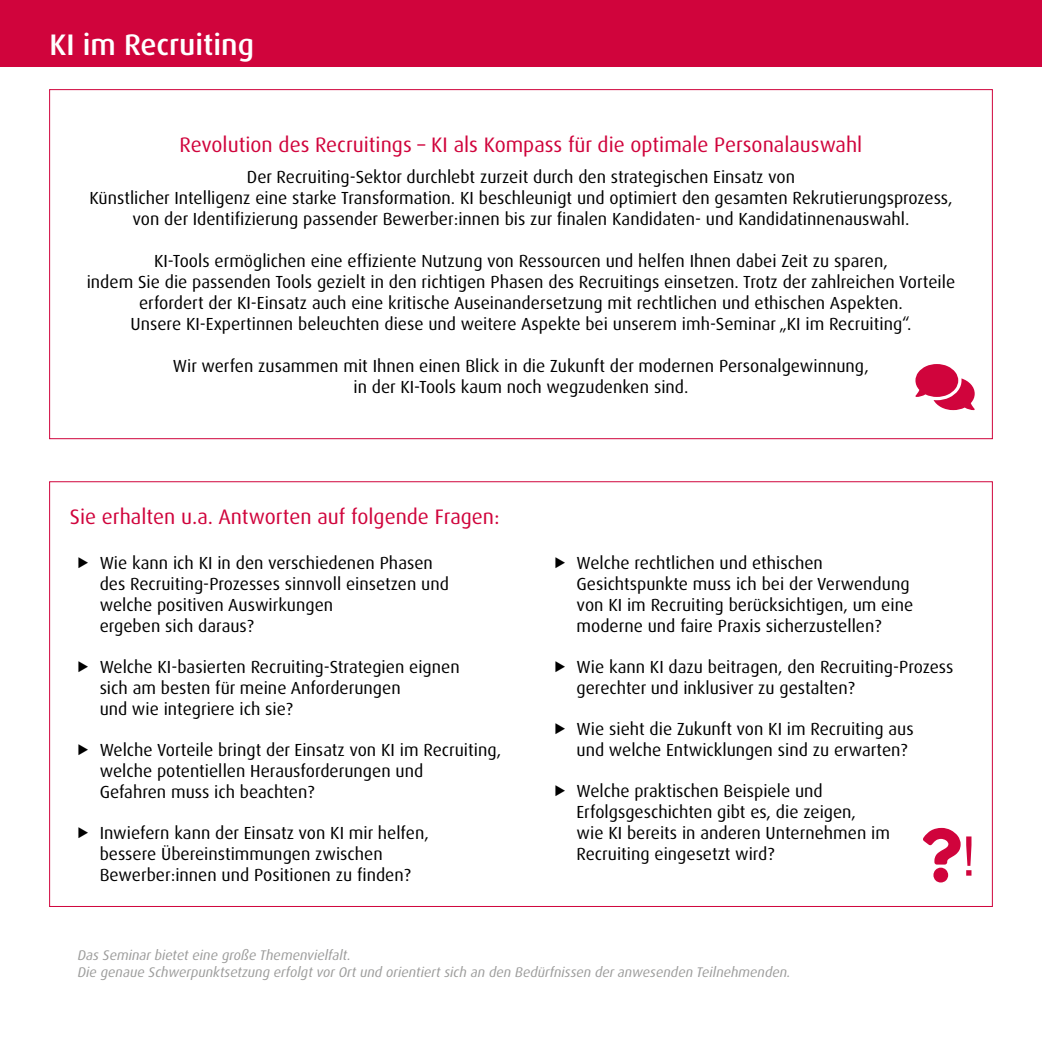
<style>
.page{position:relative;width:1042px;height:1042px;background:#fff}
.page>*{position:absolute;margin:0;border:0;box-sizing:border-box;transform-origin:0 0}
.t1{font:500 29.75px "Dax Pro";color:#fff}
.t2{font:21px "Dax Pro";color:#d0043c}
.t3{font:17.5px/21px "Dax Pro";color:#000}
.t4{font:italic 14px/16.8px "Dax Pro";color:#9d9d9c}
</style>
<div class="page">
<div style="left:0;top:0;width:1042px;height:67px;background:#d0043c"></div>
<svg style="left:915px;top:364px;width:59px;height:46px"></svg>
<h1 class="t1" style="left:50px;top:25px;width:206px">KI im Recruiting</h1>
<p class="t2" style="left:180px;top:131px;width:684px">Revolution des Recruitings – KI als Kompass für die optimale Personalauswahl</p>
<p class="t3" style="left:89px;top:166px;width:865px;text-align:center">Der Recruiting-Sektor durchlebt zurzeit durch den strategischen Einsatz von<br>Künstlicher Intelligenz eine starke Transformation. KI beschleunigt und optimiert den gesamten Rekrutierungsprozess, von der Identifizierung passender Bewerber:innen bis zur finalen Kandidaten- und Kandidatinnenauswahl.</p>
<p class="t3" style="left:87px;top:250px;width:870px;text-align:center">KI-Tools ermöglichen eine effiziente Nutzung von Ressourcen und helfen Ihnen dabei Zeit zu sparen,<br>indem Sie die passenden Tools gezielt in den richtigen Phasen des Recruitings einsetzen. Trotz der zahlreichen Vorteile erfordert der KI-Einsatz auch eine kritische Auseinandersetzung mit rechtlichen und ethischen Aspekten.<br>Unsere KI-Expertinnen beleuchten diese und weitere Aspekte bei unserem imh-Seminar „KI im Recruiting“.</p>
<p class="t3" style="left:173px;top:355px;width:697px;text-align:center">Wir werfen zusammen mit Ihnen einen Blick in die Zukunft der modernen Personalgewinnung, in der KI-Tools kaum noch wegzudenken sind.</p>
<p class="t2" style="left:70px;top:503px;width:431px">Sie erhalten u.a. Antworten auf folgende Fragen:</p>
<p class="t3" style="left:100px;top:553px;width:351px">Wie kann ich KI in den verschiedenen Phasen des Recruiting-Prozesses sinnvoll einsetzen und welche positiven Auswirkungen<br>ergeben sich daraus?</p>
<p class="t3" style="left:100px;top:657px;width:361px">Welche KI-basierten Recruiting-Strategien eignen sich am besten für meine Anforderungen<br>und wie integriere ich sie?</p>
<p class="t3" style="left:100px;top:740px;width:403px">Welche Vorteile bringt der Einsatz von KI im Recruiting, welche potentiellen Herausforderungen und<br>Gefahren muss ich beachten?</p>
<p class="t3" style="left:100px;top:822px;width:331px">Inwiefern kann der Einsatz von KI mir helfen, bessere Übereinstimmungen zwischen<br>Bewerber:innen und Positionen zu finden?</p>
<p class="t3" style="left:576px;top:553px;width:338px">Welche rechtlichen und ethischen Gesichtspunkte muss ich bei der Verwendung von KI im Recruiting berücksichtigen, um eine moderne und faire Praxis sicherzustellen?</p>
<p class="t3" style="left:576px;top:657px;width:378px">Wie kann KI dazu beitragen, den Recruiting-Prozess gerechter und inklusiver zu gestalten?</p>
<p class="t3" style="left:576px;top:718px;width:339px">Wie sieht die Zukunft von KI im Recruiting aus und welche Entwicklungen sind zu erwarten?</p>
<p class="t3" style="left:576px;top:780px;width:315px">Welche praktischen Beispiele und Erfolgsgeschichten gibt es, die zeigen,<br>wie KI bereits in anderen Unternehmen im Recruiting eingesetzt wird?</p>
<p class="t4" style="left:78px;top:947px;width:714px">Das Seminar bietet eine große Themenvielfalt.<br>Die genaue Schwerpunktsetzung erfolgt vor Ort und orientiert sich an den Bedürfnissen der anwesenden Teilnehmenden.</p>
</div>
